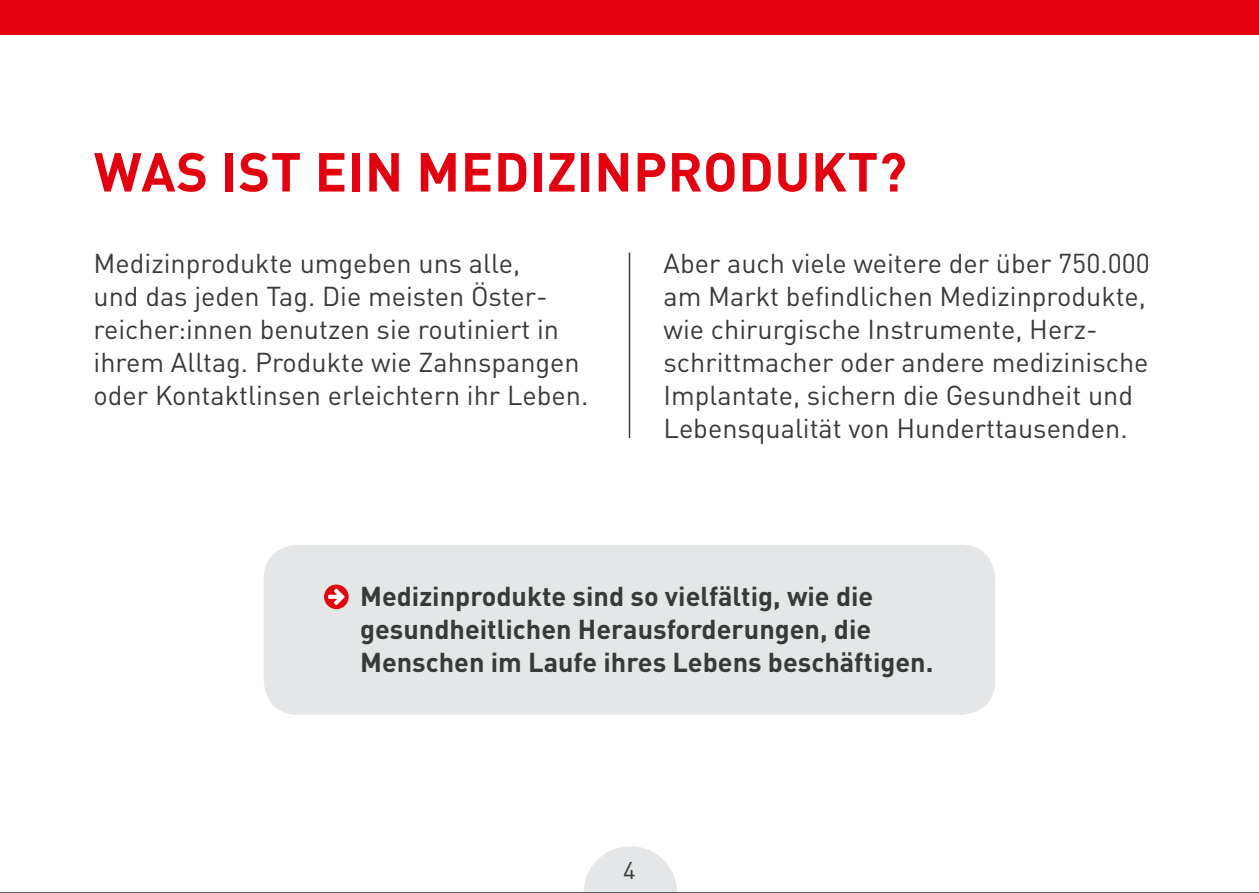
<style>
.page{position:relative;width:1259px;height:893px;background:#fff}
.page>*{position:absolute;margin:0;border:0;box-sizing:border-box;transform-origin:0 0}
.t1{font:700 54px "DIN Pro";letter-spacing:.01em;color:#e3000f}
.t2{font:27px/33px "DIN Pro";color:#383a3a}
.t3{font:700 27px/33px "DIN Pro";color:#383a3a}
.t4{font:24px "DIN Pro";color:#383a3a}
</style>
<div class="page">
<svg style="left:583px;top:846px;width:94px;height:46px"></svg>
<div style="left:0;top:0;width:1259px;height:34px;background:#e3000f"></div>
<hr style="left:629px;top:253px;width:1px;height:185px;background:#383a3a">
<hr style="left:0;top:892px;width:1259px;height:1px;background:#b1b2b3">
<div style="left:264px;top:545px;width:731px;height:170px;background:#e5e6e7;border-radius:34px"></div>
<svg style="left:324px;top:585px;width:25px;height:24px"></svg>
<h1 class="t1" style="left:94px;top:127px;width:814px">Was ist ein Medizinprodukt?</h1>
<p class="t2" style="left:94px;top:244px;width:496px">Medizinprodukte umgeben uns alle,<br>und das jeden Tag. Die meisten Öster&shy;reicher:innen benutzen sie routiniert in ihrem Alltag. Produkte wie Zahnspangen oder Kontaktlinsen erleichtern ihr Leben.</p>
<p class="t2" style="left:663px;top:244px;width:488px">Aber auch viele weitere der über 750.000 am Markt befindlichen Medizinprodukte, wie chirurgische I nstrumente, Herz&shy;schrittmacher oder andere medizinische I mplantate, sichern die Gesundheit und Lebensqualität von H underttausenden.</p>
<p class="t3" style="left:360px;top:577px;width:575px">Medizinprodukte sind so vielfältig, wie die gesundheitlichen Herausforderungen, die<br>Menschen im Laufe ihres Lebens beschäftigen.</p>
<p class="t4" style="left:623px;top:852px;width:14px">4</p>
</div>
